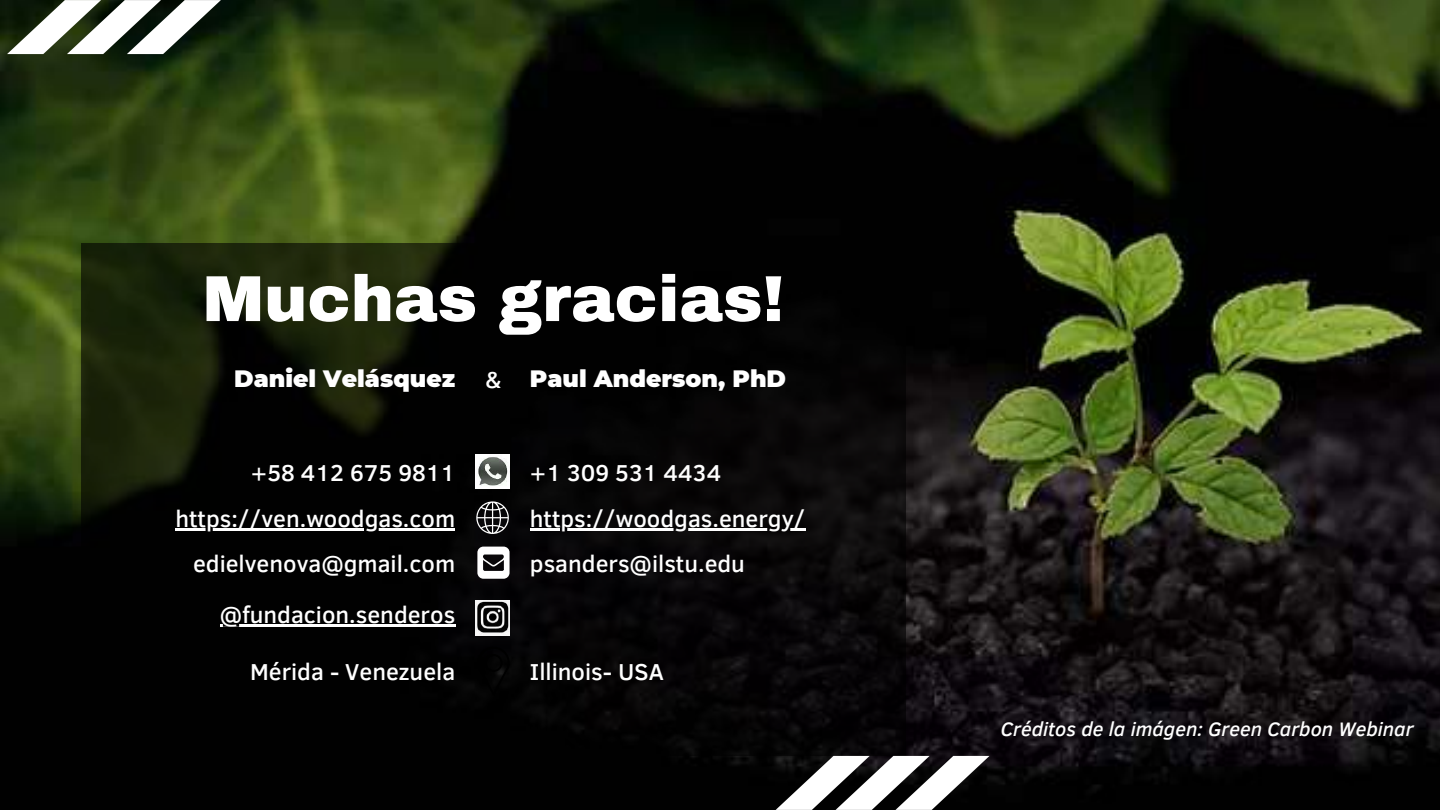
<style>
.page{position:relative;width:1440px;height:810px;background:#fff}
.page>*{position:absolute;margin:0;border:0;box-sizing:border-box;transform-origin:0 0}
.t1{font:900 65px "Archivo";color:#fff}
.t2{font:500 23.6px/50.9px "Clear Sans";color:#fff;text-align:right}
.t3{font:900 23.6px "Montserrat";color:#fff}
.t4{font:italic 500 20px "Clear Sans";color:#fff}
.s1{font-family:"Clear Sans";font-weight:500}
</style>
<div class="page">
<img style="left:0;top:0;width:1440px;height:810px">
<svg style="left:81px;top:244px;width:825px;height:512px;background:#070805"></svg>
<svg style="left:7px;top:0;width:214px;height:54px"></svg>
<svg style="left:776px;top:756px;width:214px;height:54px"></svg>
<svg style="left:476px;top:501px;width:33px;height:34px"></svg>
<div style="left:477px;top:647px;width:33px;height:48px;background:#020202"></div>
<img style="left:476px;top:600px;width:33px;height:35px">
<img style="left:476px;top:455px;width:33px;height:33px">
<svg style="left:477px;top:547px;width:33px;height:32px"></svg>
<hr style="left:220px;top:624px;width:235px;height:2px;background:#fff">
<hr style="left:175px;top:528px;width:280px;height:2px;background:#fff">
<hr style="left:530px;top:528px;width:276px;height:2px;background:#fff">
<h1 class="t1" style="left:203px;top:264px;width:583px">Muchas gracias!</h1>
<p class="t3" style="left:234px;top:364px;width:223px">Daniel Velásquez</p>
<p class="t3" style="left:485px;top:364px;width:302px"><span class="s1">&amp;</span> Paul Anderson, PhD</p>
<p class="t2" style="left:251px;top:446px;width:206px">+58 412 675 9811</p>
<p class="t2" style="left:530px;top:446px;width:193px">+1 309 531 4434</p>
<p class="t2" style="left:175px;top:492px;width:281px">https://ven.woodgas.com</p>
<p class="t2" style="left:530px;top:492px;width:277px">https://woodgas.energy/</p>
<p class="t2" style="left:193px;top:537px;width:264px">edielvenova@gmail.com @fundacion.senderos</p>
<p class="t2" style="left:250px;top:645px;width:207px">Mérida - Venezuela</p>
<p class="t2" style="left:530px;top:537px;width:217px">psanders@ilstu.edu</p>
<p class="t2" style="left:530px;top:645px;width:135px">Illinois- USA</p>
<p class="t4" style="left:1001px;top:715px;width:414px">Créditos de la imágen: Green Carbon Webinar</p>
</div>
